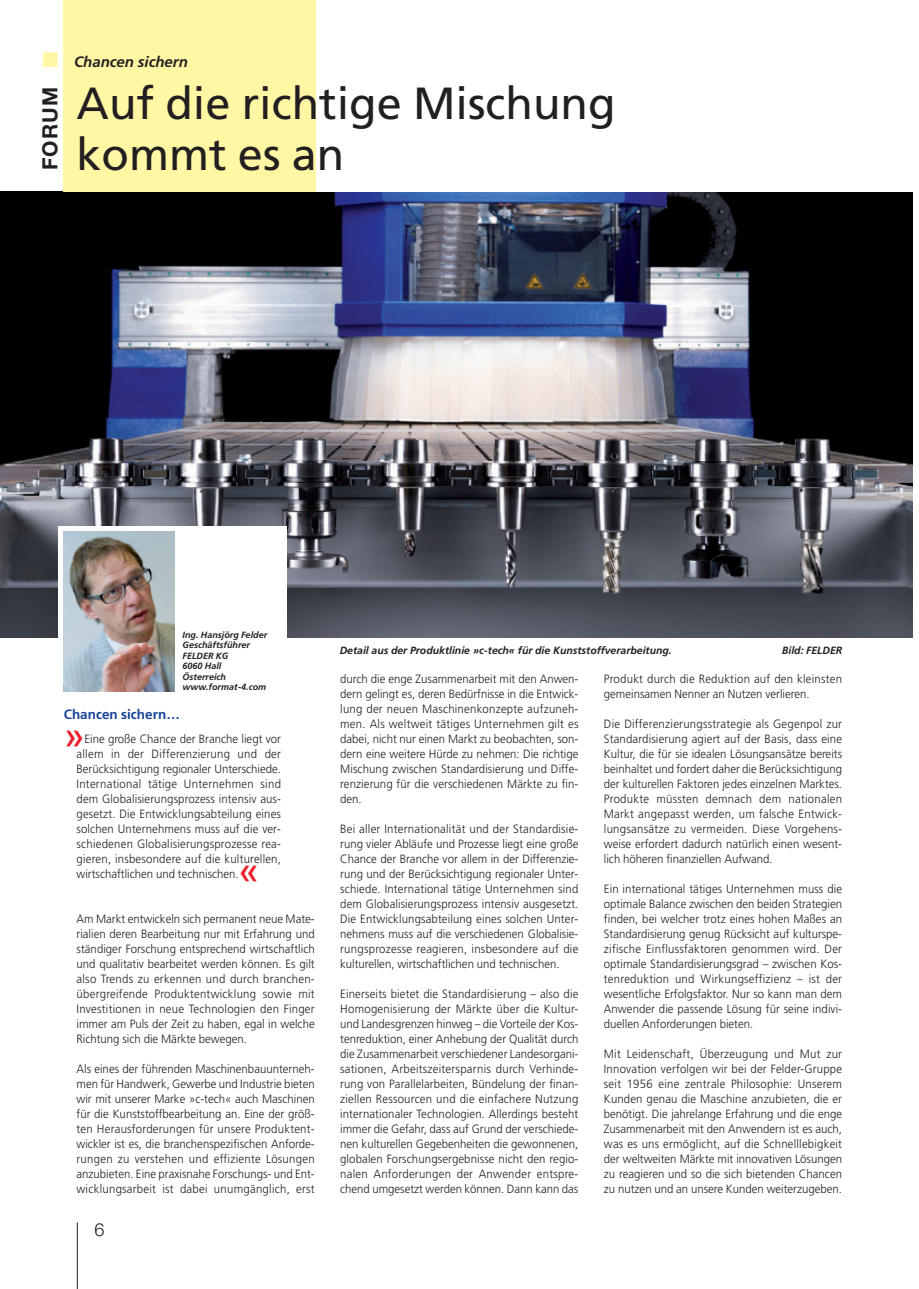
<style>
.page{position:relative;width:919px;height:1289px;background:#fff}
.page>*{position:absolute;margin:0;border:0;box-sizing:border-box;transform-origin:0 0}
.t1{font:45px/51px "Frutiger";color:#231f20}
.t2{font:39px "Frutiger";color:#ee1c28;scale:.95 1}
.t3{font:700 21px "Helvetica Neue";letter-spacing:.055em;color:#231f20}
.t4{font:300 18px "Helvetica Neue";color:#231f20}
.t5{font:italic 700 15px "Frutiger";color:#231f20}
.t6{font:700 13.5px "Frutiger";color:#154398}
.t7{font:300 12px/15px "Frutiger";color:#231f20;text-align:justify;scale:.95 1}
.t8{font:italic 700 10.5px "Frutiger";color:#231f20}
.t9{font:italic 700 9px/10.5px "Frutiger";color:#231f20}
.s1{color:#fff7a4}
</style>
<div class="page">
<hr style="left:77px;top:1222px;width:1px;height:66px;background:#231f20">
<img style="left:0;top:191px;width:912px;height:447px">
<div style="left:64px;top:0;width:252px;height:191px;background:#fff7a4"></div>
<div style="left:58px;top:526px;width:229px;height:387px;background:#fff"></div>
<img style="left:64px;top:532px;width:110px;height:159px">
<p class="t5" style="left:43px;top:56px;width:147px"><span class="s1">■</span> Chancen sichern</p>
<h3 class="t3" style="left:43px;top:170px;width:85px;rotate:-90deg">FORUM</h3>
<h1 class="t1" style="left:77px;top:81px;width:540px">Auf die richtige Mischung kommt es an</h1>
<p class="t9" style="left:183px;top:630px;width:86px">Ing. Hansjörg Felder<br>Geschäftsführer<br>FELDER KG<br>6060 Hall<br>Österreich www.format-4.com</p>
<p class="t6" style="left:64px;top:709px;width:118px">Chancen sichern…</p>
<h2 class="t2" style="left:64px;top:719px;width:23px">»</h2>
<p class="t7" style="left:77px;top:732px;width:217px;text-indent:8px">Eine große Chance der Branche liegt vor allem in der Differenzierung und der Berücksichtigung regionaler Unterschiede.<br>International tätige Unternehmen sind dem Globalisierungsprozess intensiv aus&shy;gesetzt. Die Entwicklungsabteilung eines solchen Unternehmens muss auf die ver&shy;schiedenen Globalisierungsprozesse rea&shy;gieren, insbesondere auf die kulturellen, wirtschaftlichen und technischen.</p>
<h2 class="t2" style="left:239px;top:854px;width:23px">«</h2>
<p class="t7" style="left:77px;top:912px;width:252px">Am Markt entwickeln sich permanent neue Mate&shy;rialien deren Bearbeitung nur mit Erfahrung und ständiger Forschung entsprechend wirtschaftlich und qualitativ bearbeitet werden können. Es gilt also Trends zu erkennen und durch branchen&shy;übergreifende Produktentwicklung sowie mit Investitionen in neue Technologien den Finger immer am Puls der Zeit zu haben, egal in welche Richtung sich die Märkte bewegen.</p>
<p class="t7" style="left:76px;top:1062px;width:252px">Als eines der führenden Maschinenbauunterneh&shy;men für Handwerk, Gewerbe und Industrie bieten wir mit unserer Marke »c-tech« auch Maschinen für die Kunststoffbearbeitung an. Eine der größ&shy;ten Herausforderungen für unsere Produktent&shy;wickler ist es, die branchenspezifischen Anforde&shy;rungen zu verstehen und effiziente Lösungen anzubieten. Eine praxisnahe Forschungs- und Ent&shy;wicklungsarbeit ist dabei unumgänglich, erst</p>
<h3 class="t4" style="left:95px;top:1222px;width:12px">6</h3>
<p class="t8" style="left:339px;top:646px;width:334px">Detail aus der Produktlinie »c-tech« für die Kunststoffverarbeitung.</p>
<p class="t8" style="left:782px;top:646px;width:62px">Bild: FELDER</p>
<p class="t7" style="left:340px;top:671px;width:252px">durch die enge Zusammenarbeit mit den Anwen&shy;dern gelingt es, deren Bedürfnisse in die Entwick&shy;lung der neuen Maschinenkonzepte aufzuneh&shy;men. Als weltweit tätiges Unternehmen gilt es dabei, nicht nur einen Markt zu beobachten, son&shy;dern eine weitere Hürde zu nehmen: Die richtige Mischung zwischen Standardisierung und Diffe&shy;renzierung für die verschiedenen Märkte zu fin&shy;den.</p>
<p class="t7" style="left:340px;top:821px;width:252px">Bei aller Internationalität und der Standardisie&shy;rung vieler Abläufe und Prozesse liegt eine große Chance der Branche vor allem in der Differenzie&shy;rung und der Berücksichtigung regionaler Unter&shy;schiede. International tätige Unternehmen sind dem Globalisierungsprozess intensiv ausgesetzt.<br>Die Entwicklungsabteilung eines solchen Unter&shy;nehmens muss auf die verschiedenen Globalisie&shy;rungsprozesse reagieren, insbesondere auf die kulturellen, wirtschaftlichen und technischen.</p>
<p class="t7" style="left:340px;top:986px;width:252px">Einerseits bietet die Standardisierung – also die Homogenisierung der Märkte über die Kultur&shy;und Landesgrenzen hinweg – die Vorteile der Kos&shy;tenreduktion, einer Anhebung der Qualität durch die Zusammenarbeit verschiedener Landesorgani&shy;sationen, Arbeitszeitersparnis durch Verhinde&shy;rung von Parallelarbeiten, Bündelung der finan&shy;ziellen Ressourcen und die einfachere Nutzung internationaler Technologien. Allerdings besteht immer die Gefahr, dass auf Grund der verschiede&shy;nen kulturellen Gegebenheiten die gewonnenen, globalen Forschungsergebnisse nicht den regio&shy;nalen Anforderungen der Anwender entspre&shy;chend umgesetzt werden können. Dann kann das</p>
<p class="t7" style="left:604px;top:671px;width:252px">Produkt durch die Reduktion auf den kleinsten gemeinsamen Nenner an Nutzen verlieren.</p>
<p class="t7" style="left:604px;top:716px;width:252px">Die Differenzierungsstrategie als Gegenpol zur Standardisierung agiert auf der Basis, dass eine Kultur, die für sie idealen Lösungsansätze bereits beinhaltet und fordert daher die Berücksichtigung der kulturellen Faktoren jedes einzelnen Marktes.<br>Produkte müssten demnach dem nationalen Markt angepasst werden, um falsche Entwick&shy;lungsansätze zu vermeiden. Diese Vorgehens&shy;weise erfordert dadurch natürlich einen wesent&shy;lich höheren finanziellen Aufwand.</p>
<p class="t7" style="left:604px;top:881px;width:252px">Ein international tätiges Unternehmen muss die optimale Balance zwischen den beiden Strategien finden, bei welcher trotz eines hohen Maßes an Standardisierung genug Rücksicht auf kulturspe&shy;zifische Einflussfaktoren genommen wird. Der optimale Standardisierungsgrad – zwischen Kos&shy;tenreduktion und Wirkungseffizienz – ist der wesentliche Erfolgsfaktor. Nur so kann man dem Anwender die passende Lösung für seine indivi&shy;duellen Anforderungen bieten.</p>
<p class="t7" style="left:604px;top:1046px;width:252px">Mit Leidenschaft, Überzeugung und Mut zur Innovation verfolgen wir bei der Felder-Gruppe seit 1956 eine zentrale Philosophie: Unserem Kunden genau die Maschine anzubieten, die er benötigt. Die jahrelange Erfahrung und die enge Zusammenarbeit mit den Anwendern ist es auch, was es uns ermöglicht, auf die Schnelllebigkeit der weltweiten Märkte mit innovativen Lösungen zu reagieren und so die sich bietenden Chancen zu nutzen und an unsere Kunden weiterzugeben.</p>
</div>
